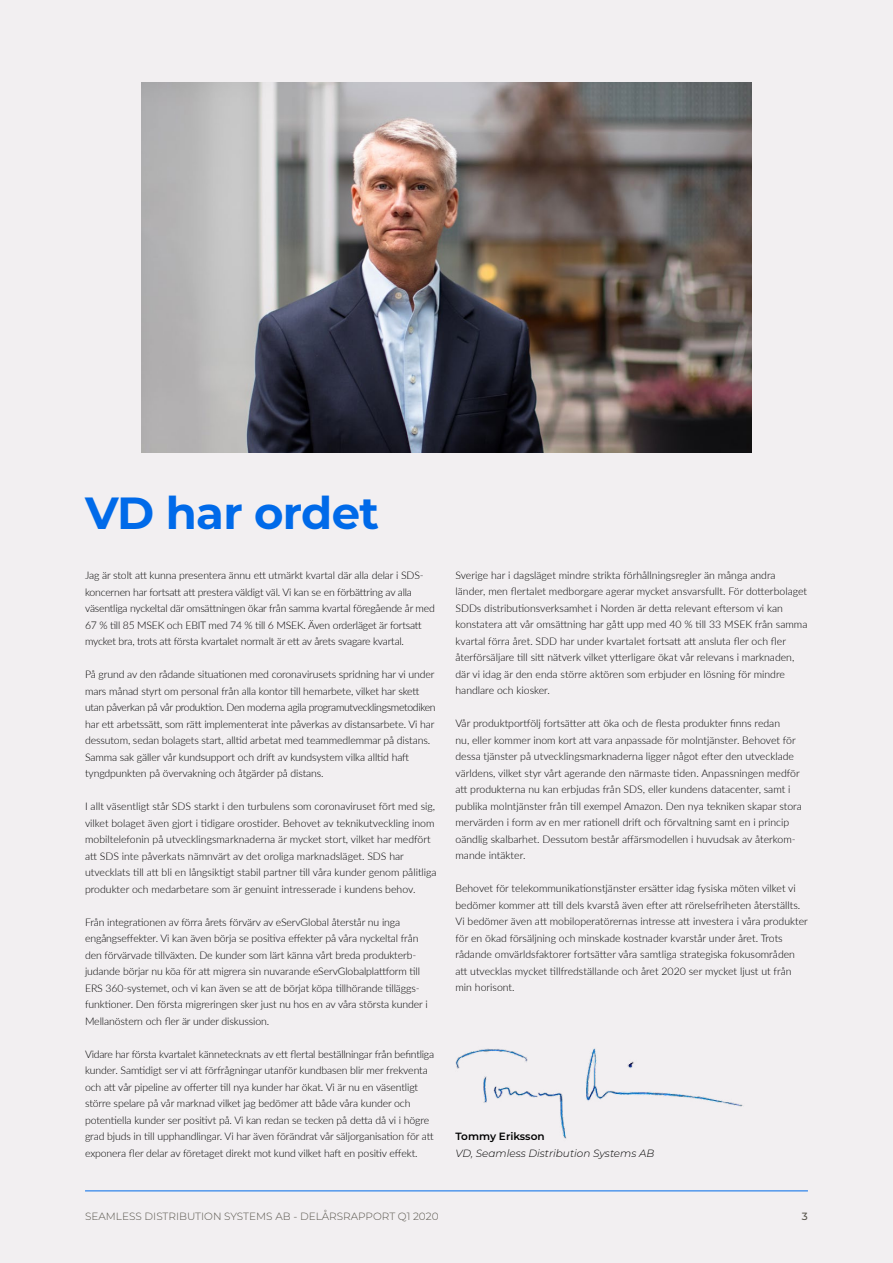
<style>
.page{position:relative;width:893px;height:1263px;background:#f2eff1}
.page>*{position:absolute;margin:0;border:0;box-sizing:border-box;transform-origin:0 0}
.t1{font:700 45px "Montserrat";letter-spacing:-.015em;color:#006ae9}
.t2{font:300 10.5px/16.5px "Lato";letter-spacing:-.01em;color:#000}
.t3{font:300 10.5px "Montserrat";color:#57544b}
.t4{font:italic 300 10.5px "Montserrat";color:#000}
.t5{font:600 10.5px "Montserrat";color:#000}
.t6{font:500 10.5px "Montserrat";color:#57544b}
</style>
<div class="page">
<hr style="left:85px;top:1190px;width:723px;height:1px;background:#006ae9">
<img style="left:141px;top:82px;width:610px;height:370px">
<img style="left:455px;top:1048px;width:288px;height:91px">
<h1 class="t1" style="left:85px;top:481px;width:295px">VD har ordet</h1>
<p class="t2" style="left:85px;top:567px;width:351px">Jag är stolt att kunna presentera ännu ett utmärkt kvartal där alla delar i SDS&shy;koncernen har fortsatt att prestera väldigt väl. Vi kan se en förbättring av alla väsentliga nyckeltal där omsättningen ökar från samma kvartal föregående år med 67 % till 85 MSEK och EBIT med 74 % till 6 MSEK. Även orderläget är fortsatt mycket bra, trots att första kvartalet normalt är ett av årets svagare kvartal.</p>
<p class="t2" style="left:85px;top:666px;width:352px">På grund av den rådande situationen med coronavirusets spridning har vi under mars månad styrt om personal från alla kontor till hemarbete, vilket har skett utan påverkan på vår produktion. Den moderna agila programutvecklingsmetodiken har ett arbetssätt, som rätt implementerat inte påverkas av distansarbete. Vi har dessutom, sedan bolagets start, alltid arbetat med teammedlemmar på distans.<br>Samma sak gäller vår kundsupport och drift av kundsystem vilka alltid haft tyngdpunkten på övervakning och åtgärder på distans.</p>
<p class="t2" style="left:85px;top:798px;width:353px">I allt väsentligt står SDS starkt i den turbulens som coronaviruset fört med sig, vilket bolaget även gjort i tidigare orostider. Behovet av teknikutveckling inom mobiltelefonin på utvecklingsmarknaderna är mycket stort, vilket har medfört att SDS inte påverkats nämnvärt av det oroliga marknadsläget. SDS har utvecklats till att bli en långsiktigt stabil partner till våra kunder genom pålitliga produkter och medarbetare som är genuint intresserade i kundens behov.</p>
<p class="t2" style="left:85px;top:913px;width:344px">Från integrationen av förra årets förvärv av eServGlobal återstår nu inga engångseffekter. Vi kan även börja se positiva effekter på våra nyckeltal från den förvärvade tillväxten. De kunder som lärt känna vårt breda produkterb&shy;judande börjar nu köa för att migrera sin nuvarande eServGlobalplattform till ERS 360-systemet, och vi kan även se att de börjat köpa tillhörande tilläggs&shy;funktioner. Den första migreringen sker just nu hos en av våra största kunder i Mellanöstern och fler är under diskussion.</p>
<p class="t2" style="left:85px;top:1045px;width:351px">Vidare har första kvartalet kännetecknats av ett flertal beställningar från befintliga kunder. Samtidigt ser vi att förfrågningar utanför kundbasen blir mer frekventa och att vår pipeline av offerter till nya kunder har ökat. Vi är nu en väsentligt större spelare på vår marknad vilket jag bedömer att både våra kunder och potentiella kunder ser positivt på. Vi kan redan se tecken på detta då vi i högre grad bjuds in till upphandlingar. Vi har även förändrat vår säljorganisation för att exponera fler delar av företaget direkt mot kund vilket haft en positiv effekt.</p>
<p class="t2" style="left:455px;top:566px;width:353px">Sverige har i dagsläget mindre strikta förhållningsregler än många andra länder, men flertalet medborgare agerar mycket ansvarsfullt. För dotterbolaget SDDs distributionsverksamhet i Norden är detta relevant eftersom vi kan konstatera att vår omsättning har gått upp med 40 % till 33 MSEK från samma kvartal förra året. SDD har under kvartalet fortsatt att ansluta fler och fler återförsäljare till sitt nätverk vilket ytterligare ökat vår relevans i marknaden, där vi idag är den enda större aktören som erbjuder en lösning för mindre handlare och kiosker.</p>
<p class="t2" style="left:455px;top:715px;width:348px">Vår produktportfölj fortsätter att öka och de flesta produkter finns redan<br>nu, eller kommer inom kort att vara anpassade för molntjänster. Behovet för dessa tjänster på utvecklingsmarknaderna ligger något efter den utvecklade världens, vilket styr vårt agerande den närmaste tiden. Anpassningen medför att produkterna nu kan erbjudas från SDS, eller kundens datacenter, samt i publika molntjänster från till exempel Amazon. Den nya tekniken skapar stora mervärden i form av en mer rationell drift och förvaltning samt en i princip oändlig skalbarhet. Dessutom består affärsmodellen i huvudsak av återkom&shy;mande intäkter.</p>
<p class="t2" style="left:455px;top:880px;width:354px">Behovet för telekommunikationstjänster ersätter idag fysiska möten vilket vi bedömer kommer att till dels kvarstå även efter att rörelsefriheten återställts.<br>Vi bedömer även att mobiloperatörernas intresse att investera i våra produkter för en ökad försäljning och minskade kostnader kvarstår under året. Trots rådande omvärldsfaktorer fortsätter våra samtliga strategiska fokusområden att utvecklas mycket tillfredställande och året 2020 ser mycket ljust ut från min horisont.</p>
<p class="t5" style="left:455px;top:1129px;width:91px">Tommy Eriksson</p>
<p class="t4" style="left:455px;top:1146px;width:200px">VD, Seamless Distribution Systems AB</p>
<p class="t3" style="left:85px;top:1209px;width:355px">SEAMLESS DISTRIBUTION SYSTEMS AB - DELÅRSRAPPORT Q1 2020</p>
<p class="t6" style="left:802px;top:1209px;width:8px">3</p>
</div>
